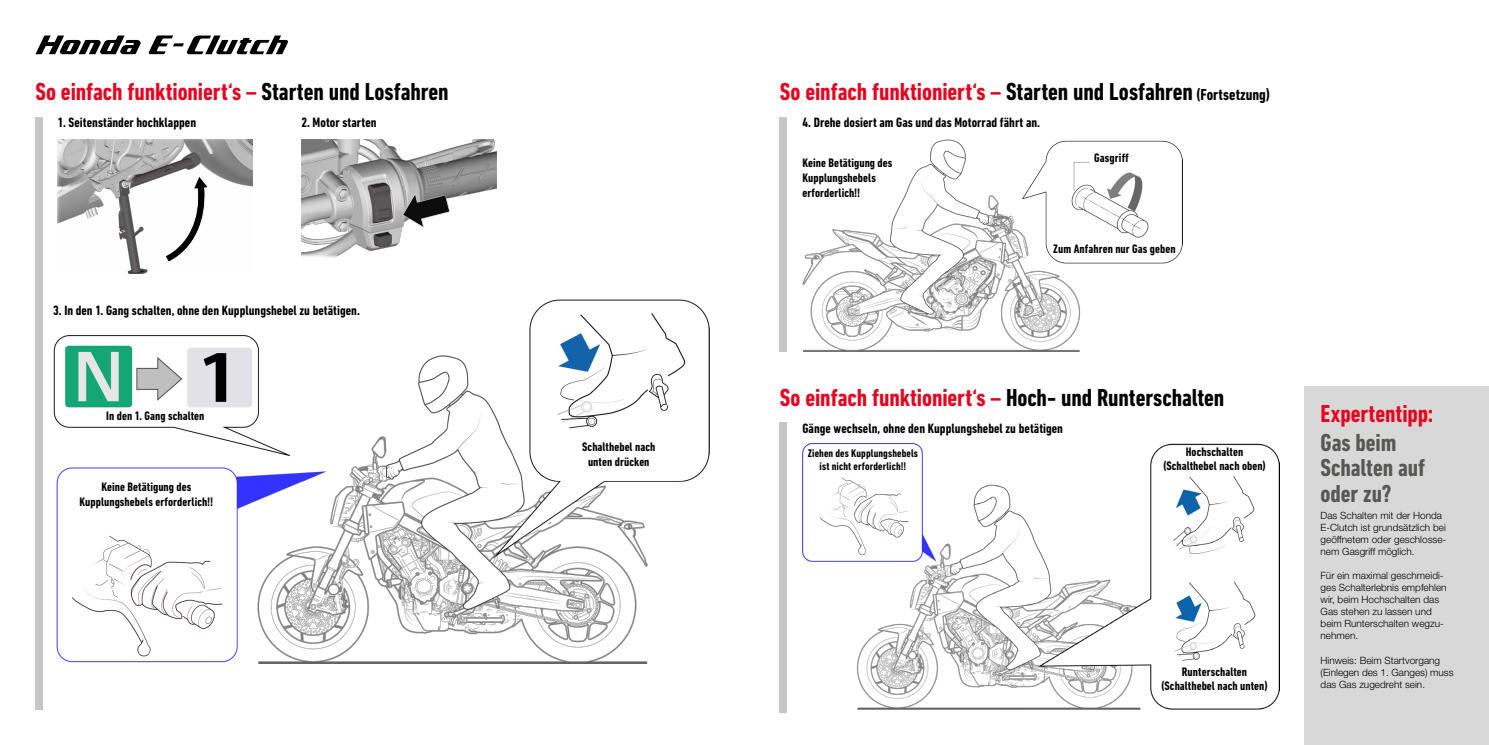
<style>
.page{position:relative;width:1489px;height:745px;background:#fff}
.page>*{position:absolute;margin:0;border:0;box-sizing:border-box;transform-origin:0 0}
.t1{font:700 condensed 25px "DIN Next LT Pro";letter-spacing:-.005em;color:#e40521}
.t2{font:700 condensed 25px/25.5px "DIN Next LT Pro";letter-spacing:-.005em;color:#575756}
.t3{font:700 condensed 13.75px "DIN Next LT Pro";color:#000}
.t4{font:700 condensed 12.5px/15px "DIN Next LT Pro";letter-spacing:.005em;color:#000;text-align:center}
.t5{font:700 condensed 11.25px/12.5px "DIN Next LT Pro";letter-spacing:.01em;color:#000;text-align:center}
.t6{font:300 10px/12px "Helvetica Neue LT Std";color:#000}
.s1{color:#000}
.s2{font-size:16.25px;color:#000}
</style>
<div class="page">
<img style="left:53px;top:299px;width:656px;height:364px">
<svg style="left:35px;top:35px;width:106px;height:19px"></svg>
<svg style="left:148px;top:35px;width:140px;height:19px"></svg>
<div style="left:35px;top:117px;width:8px;height:592px;background:#c6c6c6"></div>
<img style="left:58px;top:139px;width:195px;height:134px">
<svg style="left:164px;top:174px;width:46px;height:89px"></svg>
<img style="left:301px;top:139px;width:195px;height:119px">
<div style="left:780px;top:117px;width:7px;height:234px;background:#c6c6c6"></div>
<img style="left:802px;top:140px;width:380px;height:211px">
<div style="left:780px;top:422px;width:7px;height:290px;background:#c6c6c6"></div>
<img style="left:802px;top:443px;width:477px;height:266px">
<div style="left:1304px;top:386px;width:184px;height:358px;background:#d8d8d8"></div>
<h1 class="t1" style="left:35px;top:78px;width:414px">So einfach funktioniert‘s – <span class="s1">Starten und Losfahren</span></h1>
<h2 class="t3" style="left:58px;top:115px;width:140px">1. Seitenständer hochklappen</h2>
<h2 class="t3" style="left:301px;top:115px;width:77px">2. Motor starten</h2>
<h2 class="t3" style="left:53px;top:302px;width:308px">3. In den 1. Gang schalten, ohne den Kupplungshebel zu betätigen.</h2>
<p class="t4" style="left:106px;top:408px;width:100px">In den 1. Gang schalten</p>
<p class="t4" style="left:79px;top:479px;width:135px">Keine Betätigung des<br>Kupplungshebels erforderlich!!</p>
<p class="t4" style="left:582px;top:439px;width:75px">Schalthebel nach unten drücken</p>
<h1 class="t1" style="left:780px;top:78px;width:492px">So einfach funktioniert‘s – <span class="s1">Starten und Losfahren</span> <span class="s2">(Fortsetzung)</span></h1>
<h2 class="t3" style="left:802px;top:115px;width:239px">4. Drehe dosiert am Gas und das Motorrad fährt an.</h2>
<p class="t4" style="left:802px;top:155px;width:92px;text-align:left">Keine Betätigung des<br>Kupplungshebels erforderlich!!</p>
<p class="t4" style="left:1094px;top:150px;width:36px">Gasgriff</p>
<p class="t4" style="left:1053px;top:241px;width:124px">Zum Anfahren nur Gas geben</p>
<h1 class="t1" style="left:780px;top:382px;width:446px">So einfach funktioniert‘s – <span class="s1">Hoch- und Runterschalten</span></h1>
<h2 class="t3" style="left:802px;top:420px;width:262px">Gänge wechseln, ohne den Kupplungshebel zu betätigen</h2>
<p class="t5" style="left:807px;top:447px;width:112px">Ziehen des Kupplungshebels ist nicht erforderlich!!</p>
<p class="t4" style="left:1162px;top:445px;width:104px;line-height:13.8px">Hochschalten (Schalthebel nach oben)</p>
<p class="t4" style="left:1161px;top:664px;width:108px;line-height:13.8px">Runterschalten (Schalthebel nach unten)</p>
<h1 class="t1" style="left:1320px;top:398px;width:114px">Expertentipp:</h1>
<h1 class="t2" style="left:1320px;top:429px;width:106px">Gas beim<br>Schalten auf oder zu?</h1>
<p class="t6" style="left:1320px;top:509px;width:127px">Das Schalten mit der Honda<br>E-Clutch ist grundsätzlich bei geöffnetem oder geschlosse&shy;nem Gasgriff möglich.</p>
<p class="t6" style="left:1320px;top:569px;width:127px">Für ein maximal geschmeidi&shy;ges Schalterlebnis empfehlen wir, beim Hochschalten das<br>Gas stehen zu lassen und beim Runterschalten wegzu&shy;nehmen.</p>
<p class="t6" style="left:1320px;top:653px;width:134px">Hinweis: Beim Startvorgang (Einlegen des 1. Ganges) muss das Gas zugedreht sein.</p>
</div>
